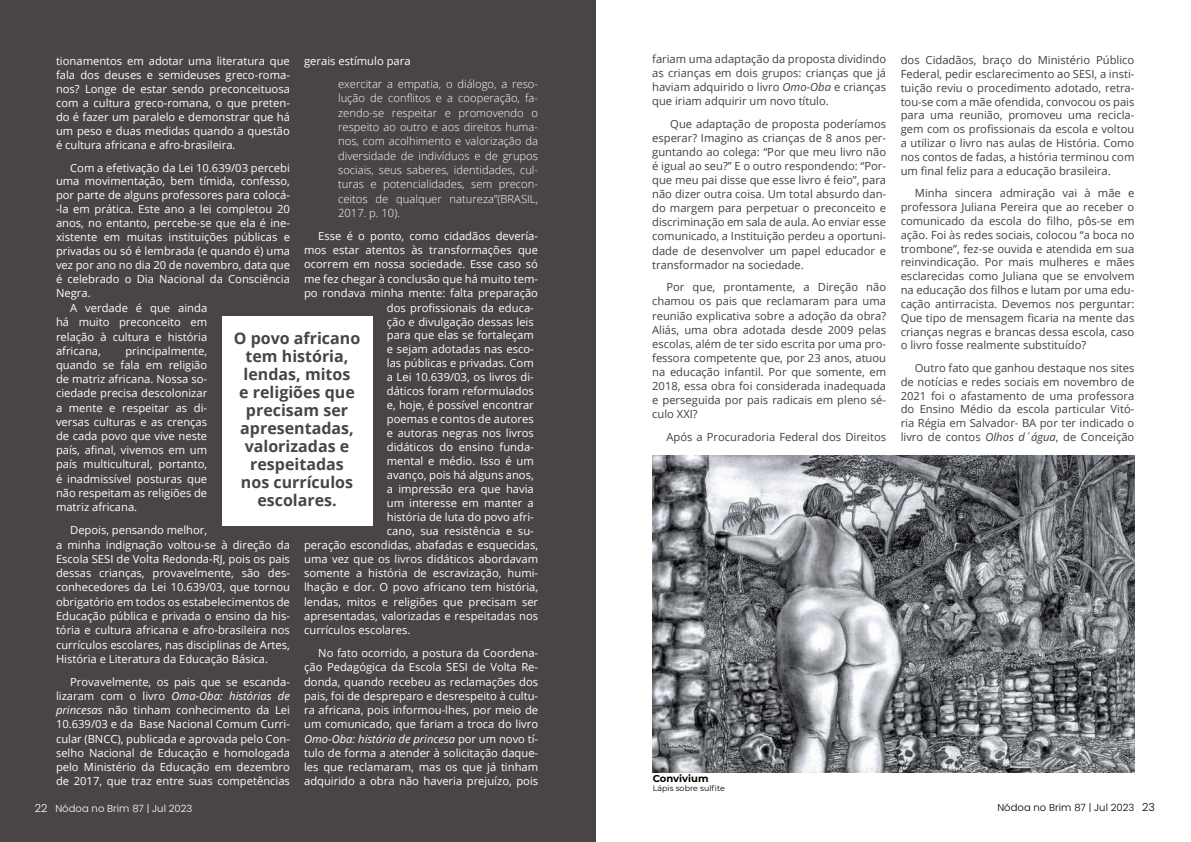
<style>
.page{position:relative;width:1191px;height:842px;background:#fff}
.page>*{position:absolute;margin:0;border:0;box-sizing:border-box;transform-origin:0 0}
.t1{font:700 16px/18px "Open Sans";color:#494546;text-align:center}
.t2{font:11.2px/14.3px "Open Sans";color:#fff;text-align:justify}
.t3{font:11.2px/13.8px "Open Sans";color:#414042;text-align:justify}
.t4{font:300 11.2px/14.3px "Open Sans";color:#fff;text-align:justify}
.t5{font:300 10px "Poppins";letter-spacing:.005em;color:#fff}
.t6{font:300 10px "Poppins";letter-spacing:.005em;color:#000}
.t7{font:700 10px "Montserrat";color:#000}
.t8{font:8px "Montserrat";color:#000}
.s1{font-style:italic}
.s2{font-size:11px}
</style>
<div class="page">
<div style="left:0;top:0;width:595px;height:842px;background:#494546"></div>
<div style="left:222px;top:316px;width:150px;height:210px;background:#fff"></div>
<img style="left:652px;top:455px;width:482px;height:317px">
<p class="t2" style="left:56px;top:54px;width:235px;line-height:14px">tionamentos em adotar uma literatura que fala dos deuses e semideuses greco-roma&shy;nos? Longe de estar sendo preconceituosa com a cultura greco-romana, o que preten&shy;do é fazer um paralelo e demonstrar que há um peso e duas medidas quando a questão é cultura africana e afro-brasileira.</p>
<p class="t2" style="left:56px;top:160px;width:235px;line-height:14px;text-indent:14px">Com a efetivação da Lei 10.639/03 percebi uma movimentação, bem tímida, confesso, por parte de alguns professores para colocá--la em prática. Este ano a lei completou 20 anos, no entanto, percebe-se que ela é ine&shy;xistente em muitas instituições públicas e privadas ou só é lembrada (e quando é) uma vez por ano no dia 20 de novembro, data que é celebrado o Dia Nacional da Consciência Negra.</p>
<p class="t2" style="left:304px;top:54px;width:108px">gerais estímulo para</p>
<p class="t4" style="left:338px;top:77px;width:201px">exercitar a empatia, o diálogo, a reso&shy;lução de conflitos e a cooperação, fa&shy;zendo-se respeitar e promovendo o respeito ao outro e aos direitos huma&shy;nos, com acolhimento e valorização da diversidade de indivíduos e de grupos sociais, seus saberes, identidades, cul&shy;turas e potencialidades, sem precon&shy;ceitos de qualquer natureza”(BRASIL, 2017. p. 10).</p>
<p class="t2" style="left:304px;top:228px;width:235px;text-indent:14px">Esse é o ponto, como cidadãos devería&shy;mos estar atentos às transformações que ocorrem em nossa sociedade. Esse caso só me fez chegar à conclusão que há muito tem&shy;po rondava minha mente: falta preparação</p>
<p class="t2" style="left:387px;top:300px;width:148px">dos profissionais da educa-</p>
<p class="t2" style="left:387px;top:314px;width:148px">ção e divulgação dessas leis</p>
<p class="t2" style="left:387px;top:328px;width:148px">para que elas se fortaleçam</p>
<p class="t2" style="left:387px;top:342px;width:148px">e sejam adotadas nas esco-</p>
<p class="t2" style="left:387px;top:356px;width:148px">las públicas e privadas. Com</p>
<p class="t2" style="left:387px;top:370px;width:148px">a Lei 10.639/03, os livros di-</p>
<p class="t2" style="left:387px;top:384px;width:148px">dáticos foram reformulados</p>
<p class="t2" style="left:387px;top:398px;width:148px">e, hoje, é possível encontrar</p>
<p class="t2" style="left:387px;top:412px;width:148px">poemas e contos de autores</p>
<p class="t2" style="left:387px;top:426px;width:148px">e autoras negras nos livros</p>
<p class="t2" style="left:387px;top:439px;width:148px">didáticos do ensino funda-</p>
<p class="t2" style="left:387px;top:453px;width:148px">mental e médio. Isso é um</p>
<p class="t2" style="left:387px;top:467px;width:148px">avanço, pois há alguns anos,</p>
<p class="t2" style="left:387px;top:481px;width:148px">a impressão era que havia</p>
<p class="t2" style="left:387px;top:495px;width:148px">um interesse em manter a</p>
<p class="t2" style="left:387px;top:509px;width:148px">história de luta do povo afri-</p>
<p class="t2" style="left:387px;top:523px;width:148px">cano, sua resistência e su-</p>
<p class="t2" style="left:304px;top:537px;width:235px">peração escondidas, abafadas e esquecidas,</p>
<p class="t2" style="left:304px;top:551px;width:236px">uma vez que os livros didáticos abordavam</p>
<p class="t2" style="left:304px;top:566px;width:236px">somente a história de escravização, humi-</p>
<p class="t2" style="left:304px;top:580px;width:236px">lhação e dor. O povo africano tem história,</p>
<p class="t2" style="left:304px;top:594px;width:236px">lendas, mitos e religiões que precisam ser</p>
<p class="t2" style="left:304px;top:608px;width:235px">apresentadas, valorizadas e respeitadas nos</p>
<p class="t2" style="left:304px;top:623px;width:108px">currículos escolares.</p>
<p class="t2" style="left:304px;top:645px;width:236px;text-indent:14px">No fato ocorrido, a postura da Coordena&shy;ção Pedagógica da Escola SESI de Volta Re&shy;donda, quando recebeu as reclamações dos pais, foi de despreparo e desrespeito à cultu&shy;ra africana, pois informou-lhes, por meio de um comunicado, que fariam a troca do livro <span class="s1">Omo-Oba: história de princesa</span> por um novo tí&shy;tulo de forma a atender à solicitação daque&shy;les que reclamaram, mas os que já tinham adquirido a obra não haveria prejuízo, pois</p>
<p class="t2" style="left:56px;top:301px;width:153px;text-indent:14px">A verdade é que ainda há muito preconceito em relação à cultura e história africana,</p>
<h1 class="t1" style="left:234px;top:329px;width:128px">O povo africano tem história, lendas, mitos<br>e religiões que precisam ser apresentadas, valorizadas e respeitadas<br>nos currículos escolares.</h1>
<p class="t2" style="left:56px;top:343px;width:153px;text-indent:69px">principalmente, quando se fala em religião de matriz africana. Nossa so&shy;ciedade precisa descolonizar a mente e respeitar as di&shy;versas culturas e as crenças de cada povo que vive neste país, afinal, vivemos em um país multicultural, portanto, é inadmissível posturas que não respeitam as religiões de matriz africana.</p>
<p class="t2" style="left:56px;top:522px;width:235px;text-align:left;text-indent:14px">Depois, pensando melhor,<br>a minha indignação voltou-se à direção da Escola SESI de Volta Redonda-RJ, pois os pais dessas crianças, provavelmente, são des&shy;conhecedores da Lei 10.639/03, que tornou obrigatório em todos os estabelecimentos de Educação pública e privada o ensino da his&shy;tória e cultura africana e afro-brasileira nos currículos escolares, nas disciplinas de Artes, História e Literatura da Educação Básica.</p>
<p class="t2" style="left:56px;top:674px;width:235px;text-indent:14px">Provavelmente, os pais que se escanda&shy;lizaram com o livro <span class="s1">Oma-Oba: histórias de princesas</span> não tinham conhecimento da Lei 10.639/03 e da Base Nacional Comum Curri&shy;cular (BNCC), publicada e aprovada pelo Con&shy;selho Nacional de Educação e homologada pelo Ministério da Educação em dezembro de 2017, que traz entre suas competências</p>
<p class="t3" style="left:652px;top:51px;width:235px;line-height:14.1px">fariam uma adaptação da proposta dividindo as crianças em dois grupos: crianças que já haviam adquirido o livro <span class="s1">Omo-Oba</span> e crianças que iriam adquirir um novo título.</p>
<p class="t3" style="left:652px;top:116px;width:235px;line-height:14.1px;text-indent:18px">Que adaptação de proposta poderíamos esperar? Imagino as crianças de 8 anos per&shy;guntando ao colega: “Por que meu livro não é igual ao seu?” E o outro respondendo: “Por&shy;que meu pai disse que esse livro é feio”, para não dizer outra coisa. Um total absurdo dan&shy;do margem para perpetuar o preconceito e discriminação em sala de aula. Ao enviar esse comunicado, a Instituição perdeu a oportuni&shy;dade de desenvolver um papel educador e transformador na sociedade.</p>
<p class="t3" style="left:652px;top:280px;width:235px;line-height:14.1px;text-indent:14px">Por que, prontamente, a Direção não chamou os pais que reclamaram para uma reunião explicativa sobre a adoção da obra?<br>Aliás, uma obra adotada desde 2009 pelas escolas, além de ter sido escrita por uma pro&shy;fessora competente que, por 23 anos, atuou na educação infantil. Por que somente, em 2018, essa obra foi considerada inadequada e perseguida por pais radicais em pleno sé&shy;culo XXI?</p>
<p class="t3" style="left:666px;top:430px;width:221px">Após a Procuradoria Federal dos Direitos</p>
<p class="t3" style="left:900px;top:53px;width:235px">dos Cidadãos, braço do Ministério Público Federal, pedir esclarecimento ao SESI, a insti&shy;tuição reviu o procedimento adotado, retra&shy;tou-se com a mãe ofendida, convocou os pais para uma reunião, promoveu uma recicla&shy;gem com os profissionais da escola e voltou a utilizar o livro nas aulas de História. Como nos contos de fadas, a história terminou com um final feliz para a educação brasileira.</p>
<p class="t3" style="left:900px;top:186px;width:235px;text-indent:14px">Minha sincera admiração vai à mãe e professora Juliana Pereira que ao receber o comunicado da escola do filho, pôs-se em ação. Foi às redes sociais, colocou “a boca no trombone”, fez-se ouvida e atendida em sua reinvindicação. Por mais mulheres e mães esclarecidas como Juliana que se envolvem na educação dos filhos e lutam por uma edu&shy;cação antirracista. Devemos nos perguntar:<br>Que tipo de mensagem ficaria na mente das crianças negras e brancas dessa escola, caso o livro fosse realmente substituído?</p>
<p class="t3" style="left:900px;top:361px;width:235px;text-indent:14px">Outro fato que ganhou destaque nos sites de notícias e redes sociais em novembro de 2021 foi o afastamento de uma professora do Ensino Médio da escola particular Vitó&shy;ria Régia em Salvador- BA por ter indicado o livro de contos <span class="s1">Olhos d´água</span>, de Conceição</p>
<p class="t7" style="left:652px;top:771px;width:57px">Convivium</p>
<p class="t8" style="left:652px;top:783px;width:74px">Lápis sobre sulfite</p>
<p class="t5" style="left:35px;top:802px;width:159px"><span class="s2">22</span> Nódoa no Brim 87 | Jul 2023</p>
<p class="t6" style="left:997px;top:802px;width:159px">Nódoa no Brim 87 | Jul 2023 <span class="s2">23</span></p>
</div>
